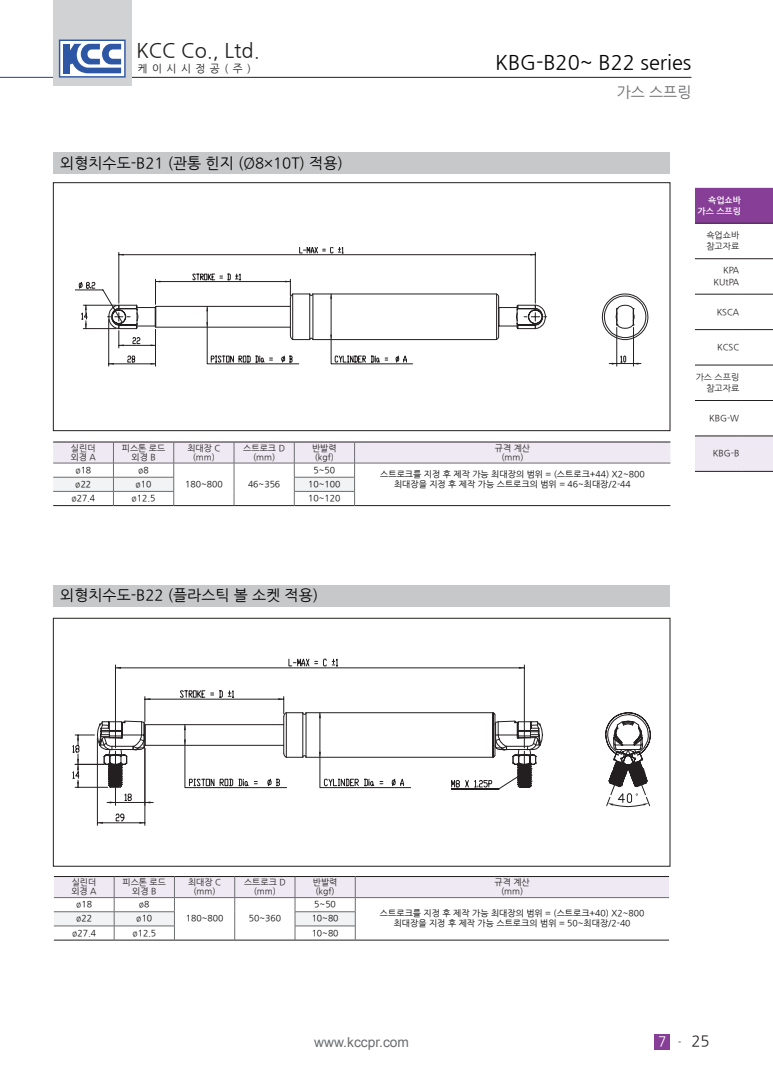
<style>
.page{position:relative;width:773px;height:1081px;background:#fff}
.page>*{position:absolute;margin:0;border:0;box-sizing:border-box;transform-origin:0 0}
.t1{font:20px "Nanum Gothic";color:#000}
.t2{font:20px "Nanum Gothic";color:#231f20}
.t3{font:15px "Nanum Gothic";color:#030303}
.t4{font:15px "Nanum Gothic";color:#6c6d70}
.t5{font:15px "Nanum Gothic";color:#231f20}
.t6{font:13.75px "Arial";color:#6c6d70}
.t7{font:10.62px "Nanum Gothic";letter-spacing:.42em;color:#231f20}
.t8{font:8.75px/10px "Nanum Gothic";color:#030303;text-align:center}
.t9{font:8.75px/8.8px "Nanum Gothic";color:#231f20;text-align:center}
.t10{font:700 8.75px/11.2px "Nanum Gothic";color:#fff;text-align:right}
.s1{font-size:13.75px;color:#fff}
.s2{font-size:8.75px;color:#030303}
</style>
<div class="page">
<div style="left:654px;top:1034px;width:16px;height:16px;background:#873e97"></div>
<div style="left:695px;top:188px;width:77px;height:35px;background:#873e97"></div>
<div style="left:695px;top:437px;width:77px;height:34px;background:#efe9f3"></div>
<hr style="left:694px;top:223px;width:47px;height:1px;background:#231f20">
<hr style="left:741px;top:223px;width:31px;height:1px;background:#231f20">
<hr style="left:694px;top:258px;width:47px;height:1px;background:#231f20">
<hr style="left:741px;top:258px;width:31px;height:1px;background:#231f20">
<hr style="left:694px;top:294px;width:47px;height:1px;background:#231f20">
<hr style="left:741px;top:294px;width:31px;height:1px;background:#231f20">
<hr style="left:694px;top:329px;width:47px;height:1px;background:#231f20">
<hr style="left:741px;top:329px;width:31px;height:1px;background:#231f20">
<hr style="left:694px;top:365px;width:47px;height:1px;background:#231f20">
<hr style="left:741px;top:365px;width:31px;height:1px;background:#231f20">
<hr style="left:694px;top:400px;width:47px;height:1px;background:#231f20">
<hr style="left:741px;top:400px;width:31px;height:1px;background:#231f20">
<hr style="left:694px;top:436px;width:47px;height:1px;background:#231f20">
<hr style="left:741px;top:436px;width:31px;height:1px;background:#231f20">
<hr style="left:694px;top:471px;width:47px;height:1px;background:#231f20">
<hr style="left:741px;top:471px;width:31px;height:1px;background:#231f20">
<hr style="left:0;top:77px;width:53px;height:1px;background:#223f99">
<hr style="left:131px;top:77px;width:560px;height:1px;background:#231f20">
<div style="left:53px;top:0;width:78px;height:85px;background:#d1d2d4"></div>
<svg style="left:59px;top:40px;width:67px;height:38px;background:#8ca2cd"></svg>
<div style="left:53px;top:618px;width:617px;height:248px;border:1px solid #231f20"></div>
<div style="left:53px;top:183px;width:617px;height:248px;border:1px solid #231f20"></div>
<div style="left:53px;top:152px;width:617px;height:22px;background:#c7c8ca"></div>
<div style="left:53px;top:585px;width:617px;height:21px;background:#c7c8ca"></div>
<svg style="left:75px;top:247px;width:471px;height:119px"></svg>
<svg style="left:601px;top:293px;width:47px;height:73px"></svg>
<hr style="left:53px;top:505px;width:60px;height:1px;background:#231f20">
<hr style="left:113px;top:505px;width:61px;height:1px;background:#231f20">
<hr style="left:174px;top:505px;width:60px;height:1px;background:#231f20">
<hr style="left:234px;top:505px;width:60px;height:1px;background:#231f20">
<hr style="left:294px;top:505px;width:60px;height:1px;background:#231f20">
<hr style="left:354px;top:505px;width:316px;height:1px;background:#231f20">
<svg style="left:53px;top:442px;width:617px;height:63px"></svg>
<svg style="left:115px;top:658px;width:409px;height:32px"></svg>
<svg style="left:73px;top:690px;width:470px;height:135px"></svg>
<svg style="left:605px;top:712px;width:46px;height:95px"></svg>
<hr style="left:54px;top:940px;width:60px;height:1px;background:#231f20">
<hr style="left:114px;top:940px;width:60px;height:1px;background:#231f20">
<hr style="left:174px;top:940px;width:61px;height:1px;background:#231f20">
<hr style="left:235px;top:940px;width:60px;height:1px;background:#231f20">
<hr style="left:295px;top:940px;width:60px;height:1px;background:#231f20">
<hr style="left:355px;top:940px;width:314px;height:1px;background:#231f20">
<svg style="left:54px;top:876px;width:615px;height:64px"></svg>
<h1 class="t2" style="left:136px;top:41px;width:125px">KCC Co., Ltd.</h1>
<p class="t7" style="left:138px;top:64px;width:115px">케이시시정공(주)</p>
<h2 class="t3" style="left:60px;top:156px;width:284px">외형치수도-B21 (관통 힌지 (Ø8×10T) 적용)</h2>
<h1 class="t1" style="left:495px;top:53px;width:197px">KBG-B20~ B22 series</h1>
<h2 class="t4" style="left:616px;top:85px;width:76px">가스 스프링</h2>
<p class="t9" style="left:71px;top:444px;width:27px;text-align:left">실린더 외경 A</p>
<p class="t9" style="left:122px;top:444px;width:45px">피스톤 로드 외경 B</p>
<p class="t9" style="left:187px;top:444px;width:35px">최대장 C (mm)</p>
<p class="t9" style="left:243px;top:444px;width:43px">스트로크 D (mm)</p>
<p class="t9" style="left:312px;top:444px;width:26px">반발력 (kgf)</p>
<p class="t9" style="left:494px;top:444px;width:37px">규격 계산 (mm)</p>
<p class="t8" style="left:75px;top:465px;width:17px">ø18</p>
<p class="t8" style="left:138px;top:465px;width:12px">ø8</p>
<p class="t8" style="left:185px;top:479px;width:39px">180~800</p>
<p class="t8" style="left:248px;top:479px;width:34px">46~356</p>
<p class="t8" style="left:313px;top:465px;width:23px">5~50</p>
<p class="t8" style="left:380px;top:469px;width:266px">스트로크를 지정 후 제작 가능 최대장의 범위 = (스트로크+44) X2~800</p>
<p class="t8" style="left:75px;top:479px;width:17px">ø22</p>
<p class="t8" style="left:136px;top:479px;width:17px">ø10</p>
<p class="t8" style="left:308px;top:479px;width:34px">10~100</p>
<p class="t8" style="left:394px;top:479px;width:238px">최대장을 지정 후 제작 가능 스트로크의 범위 = 46~최대장/2-44</p>
<p class="t8" style="left:71px;top:493px;width:25px">ø27.4</p>
<p class="t8" style="left:132px;top:493px;width:25px">ø12.5</p>
<p class="t8" style="left:308px;top:493px;width:34px">10~120</p>
<h2 class="t3" style="left:60px;top:588px;width:259px">외형치수도-B22 (플라스틱 볼 소켓 적용)</h2>
<p class="t10" style="left:697px;top:194px;width:45px">쇽업쇼바 가스 스프링</p>
<p class="t9" style="left:706px;top:230px;width:34px;line-height:11.2px;text-align:left">쇽업쇼바 참고자료</p>
<p class="t9" style="left:713px;top:265px;width:27px;line-height:11.2px;text-align:right">KPA<br>KUtPA</p>
<p class="t9" style="left:716px;top:307px;width:24px">KSCA</p>
<p class="t9" style="left:717px;top:343px;width:24px">KCSC</p>
<p class="t9" style="left:695px;top:371px;width:45px;line-height:11.2px;text-align:right">가스 스프링 참고자료</p>
<p class="t9" style="left:709px;top:414px;width:32px">KBG-W</p>
<p class="t9" style="left:712px;top:449px;width:28px">KBG-B</p>
<p class="t9" style="left:71px;top:878px;width:27px;text-align:left">실린더 외경 A</p>
<p class="t9" style="left:122px;top:878px;width:45px">피스톤 로드 외경 B</p>
<p class="t9" style="left:188px;top:878px;width:35px">최대장 C (mm)</p>
<p class="t9" style="left:244px;top:878px;width:43px">스트로크 D (mm)</p>
<p class="t9" style="left:313px;top:878px;width:26px">반발력 (kgf)</p>
<p class="t9" style="left:494px;top:878px;width:37px">규격 계산 (mm)</p>
<p class="t8" style="left:76px;top:899px;width:17px">ø18</p>
<p class="t8" style="left:139px;top:899px;width:12px">ø8</p>
<p class="t8" style="left:186px;top:914px;width:39px">180~800</p>
<p class="t8" style="left:249px;top:914px;width:34px">50~360</p>
<p class="t8" style="left:314px;top:899px;width:23px">5~50</p>
<p class="t8" style="left:380px;top:909px;width:266px">스트로크를 지정 후 제작 가능 최대장의 범위 = (스트로크+40) X2~800 최대장을 지정 후 제작 가능 스트로크의 범위 = 50~최대장/2-40</p>
<p class="t8" style="left:76px;top:914px;width:17px">ø22</p>
<p class="t8" style="left:136px;top:914px;width:17px">ø10</p>
<p class="t8" style="left:311px;top:914px;width:28px">10~80</p>
<p class="t8" style="left:72px;top:928px;width:25px">ø27.4</p>
<p class="t8" style="left:132px;top:928px;width:25px">ø12.5</p>
<p class="t8" style="left:311px;top:928px;width:28px">10~80</p>
<h3 class="t6" style="left:314px;top:1033px;width:96px">www.kccpr.com</h3>
<h2 class="t5" style="left:658px;top:1034px;width:53px"><span class="s1">7</span> <span class="s2">-</span>25</h2>
</div>
